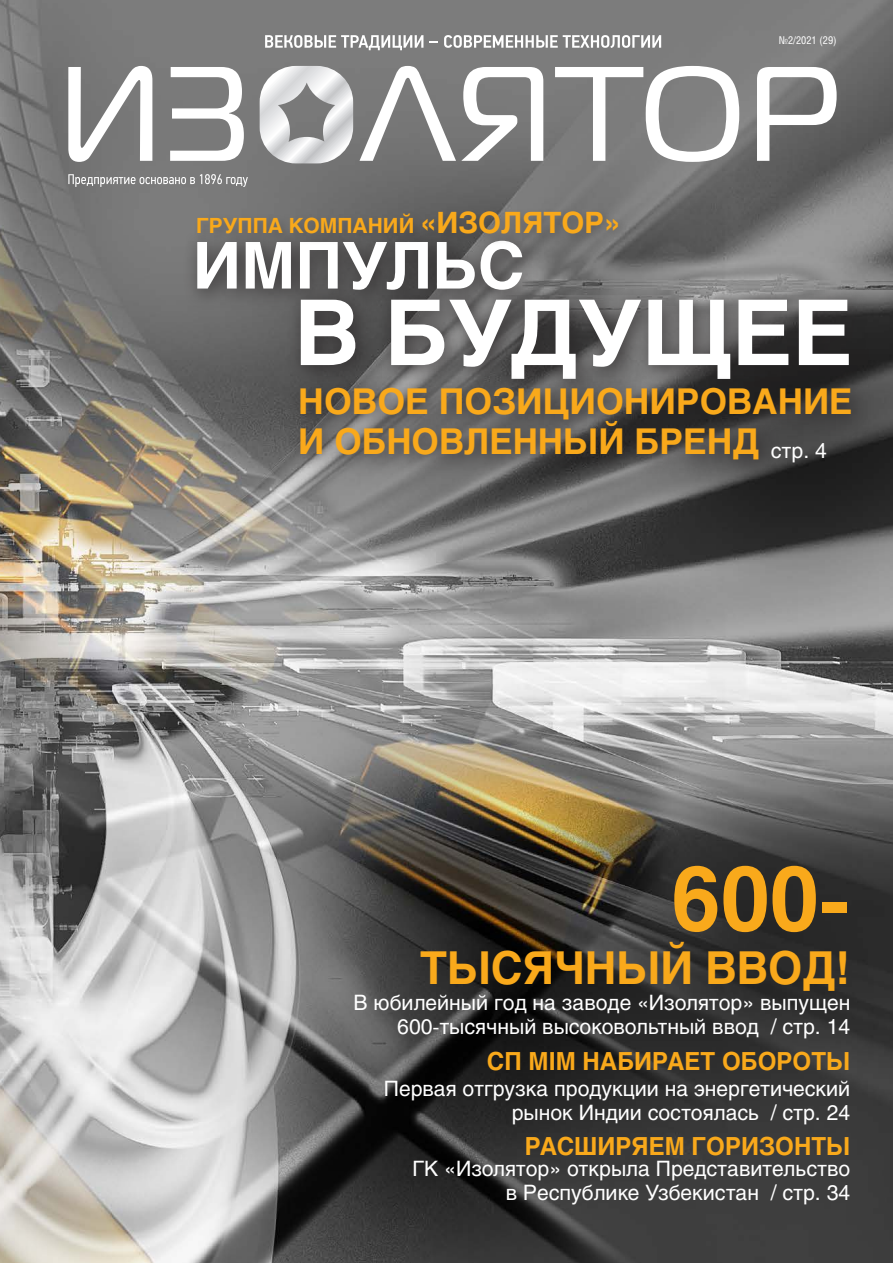
<style>
.page{position:relative;width:893px;height:1263px;background:#fff}
.page>*{position:absolute;margin:0;border:0;box-sizing:border-box;transform-origin:0 0}
.t1{font:700 90px "Helios C";color:#fff}
.t2{font:700 90px "Helios C";color:#f9a91b}
.t3{font:700 64.2px "Helios C";color:#fff}
.t4{font:700 45px "Helios C";color:#f9a91b}
.t5{font:700 35.25px/39.6px "Helios C";color:#f9a91b}
.t6{font:700 24.75px "Helios C";color:#f9a91b}
.t7{font:21px/24px "Helios C";color:#fff;text-align:right}
.t8{font:700 20.7px "Helios C";color:#f9a91b}
.t9{font:10.8px "Helios Cond C";color:#fff}
.s1{font-size:29.1px}
.s2{font-family:"Helios Cond"}
</style>
<div class="page">
<img style="left:46px;top:0;width:847px;height:1263px">
<div style="left:0;top:0;width:46px;height:1263px;background:#231f20;opacity:.45"></div>
<svg style="left:265px;top:35px;width:158px;height:15px"></svg>
<svg style="left:429px;top:41px;width:9px;height:2px"></svg>
<svg style="left:444px;top:35px;width:217px;height:13px"></svg>
<svg style="left:68px;top:174px;width:180px;height:13px;background:#979797"></svg>
<svg style="left:68px;top:66px;width:84px;height:96px"></svg>
<svg style="left:170px;top:67px;width:74px;height:94px"></svg>
<svg style="left:757px;top:67px;width:80px;height:94px"></svg>
<svg style="left:555px;top:66px;width:184px;height:96px"></svg>
<svg style="left:359px;top:66px;width:184px;height:95px"></svg>
<div style="left:182px;top:227px;width:689px;height:174px;background:#231f20;opacity:.76"></div>
<div style="left:193px;top:207px;width:438px;height:40px;background:#231f20;opacity:.27"></div>
<div style="left:286px;top:374px;width:586px;height:107px;background:#231f20;opacity:.76"></div>
<svg style="left:260px;top:66px;width:93px;height:97px"></svg>
<p class="t8" style="left:196px;top:214px;width:426px">ГРУППА КОМПАНИЙ <span class="s1">«ИЗОЛЯТОР»</span></p>
<p class="t9" style="left:779px;top:34px;width:59px">№<span class="s2">2</span>/2021 (29)</p>
<p class="t3" style="left:193px;top:228px;width:333px">ИМПУЛЬС</p>
<p class="t1" style="left:294px;top:281px;width:560px">В БУДУЩЕЕ</p>
<p class="t5" style="left:298px;top:382px;width:556px">НОВОЕ ПОЗИЦИОНИРОВАНИЕ<br>И ОБНОВЛЕННЫЙ БРЕНД <sub>стр.</sub> <sub>4</sub></p>
<p class="t2" style="left:671px;top:846px;width:180px">600-</p>
<p class="t4" style="left:420px;top:942px;width:432px">ТЫСЯЧНЫЙ ВВОД!</p>
<p class="t7" style="left:353px;top:990px;width:498px">В юбилейный год на заводе «Изолятор» выпущен<br>600-тысячный высоковольтный ввод / стр. 14</p>
<p class="t6" style="left:487px;top:1047px;width:365px">СП MIM НАБИРАЕТ ОБОРОТЫ</p>
<p class="t7" style="left:384px;top:1076px;width:468px">Первая отгрузка продукции на энергетический рынок Индии состоялась / стр. 24</p>
<p class="t6" style="left:525px;top:1131px;width:327px">РАСШИРЯЕМ ГОРИЗОНТЫ</p>
<p class="t7" style="left:412px;top:1156px;width:439px">ГК «Изолятор» открыла Представительство в Республике Узбекистан / стр. 34</p>
</div>
